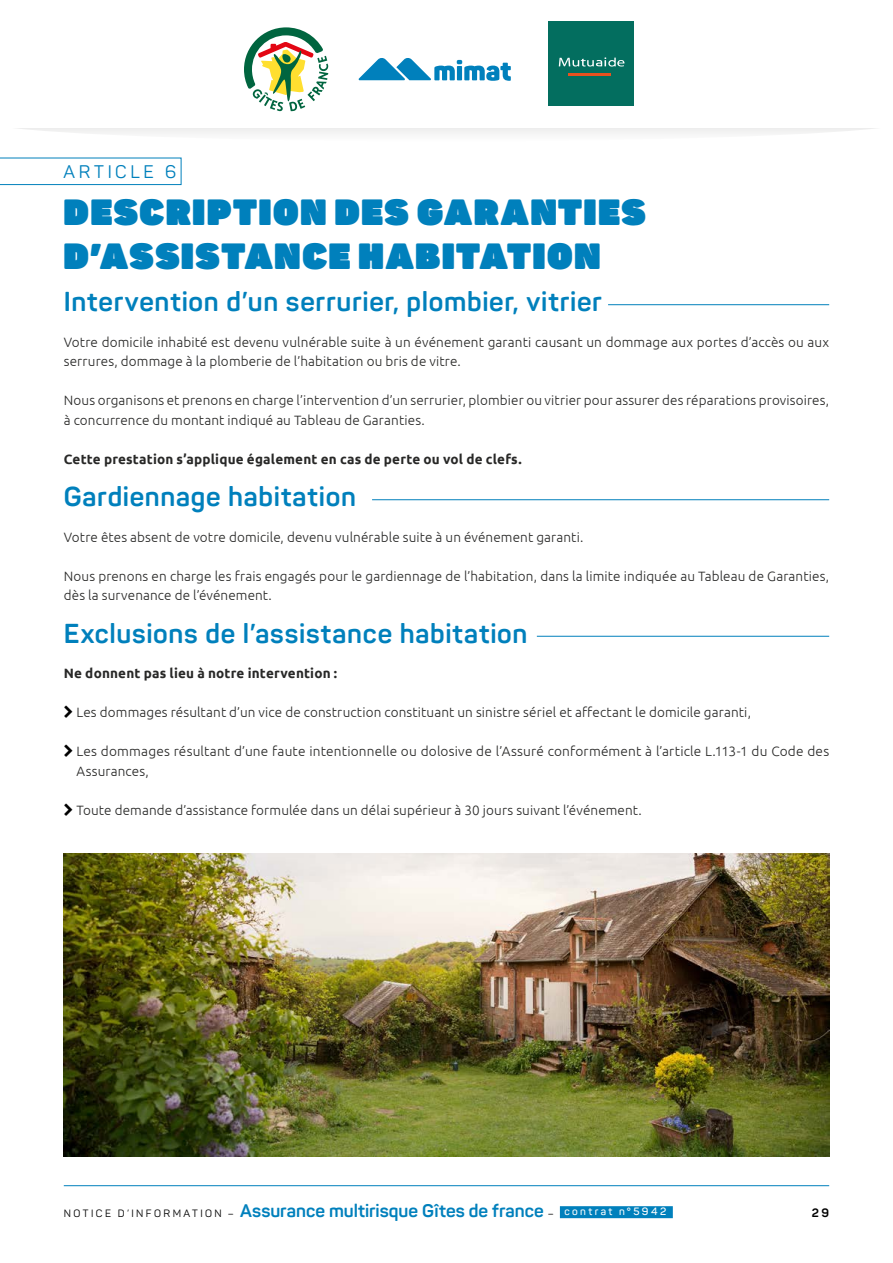
<style>
.page{position:relative;width:893px;height:1263px;background:#fff}
.page>*{position:absolute;margin:0;border:0;box-sizing:border-box;transform-origin:0 0}
.t1{font:900 36px/43.5px "Panton";letter-spacing:.04em;color:#0080bc}
.t2{font:700 27px "Panton";letter-spacing:.025em;color:#0080bc}
.t3{font:700 18px "Panton";letter-spacing:.005em;color:#0080bc}
.t4{font:18px "Panton";letter-spacing:.21em;color:#0080bc}
.t5{font:300 13.5px/19.5px "Ubuntu";letter-spacing:.01em;color:#282827}
.t6{font:700 13.5px "Ubuntu";letter-spacing:.015em;color:#282827}
.t7{font:700 12px "Panton";color:#000}
.s1{font-weight:400;font-size:10.5px;color:#000}
.s2{font-weight:600;font-size:10.5px;color:#fff}
</style>
<div class="page">
<hr style="left:64px;top:1185px;width:765px;height:1px;background:#0080bc">
<div style="left:560px;top:1206px;width:113px;height:12px;background:#0080bc"></div>
<div style="left:548px;top:21px;width:85px;height:85px;background:#036e5f"></div>
<svg style="left:18px;top:27px;width:857px;height:107px"></svg>
<svg style="left:0;top:158px;width:181px;height:27px"></svg>
<hr style="left:608px;top:304px;width:221px;height:1px;background:#0080bc">
<hr style="left:372px;top:499px;width:457px;height:1px;background:#0080bc">
<hr style="left:537px;top:636px;width:292px;height:1px;background:#0080bc">
<img style="left:64px;top:853px;width:765px;height:304px">
<h3 class="t4" style="left:64px;top:161px;width:114px">ARTICLE 6</h3>
<h1 class="t1" style="left:64px;top:188px;width:584px">DESCRIPTION DES GARANTIES<br>D’ASSISTANCE HABITATION</h1>
<h2 class="t2" style="left:64px;top:285px;width:539px">Intervention d’un serrurier, plombier, vitrier</h2>
<p class="t5" style="left:64px;top:332px;width:767px">Votre domicile inhabité est devenu vulnérable suite à un événement garanti causant un dommage aux portes d’accès ou aux serrures, dommage à la plomberie de l’habitation ou bris de vitre.</p>
<p class="t5" style="left:64px;top:390px;width:767px">Nous organisons et prenons en charge l’intervention d’un serrurier, plombier ou vitrier pour assurer des réparations provisoires, à concurrence du montant indiqué au Tableau de Garanties.</p>
<p class="t6" style="left:64px;top:451px;width:459px">Cette prestation s’applique également en cas de perte ou vol de clefs.</p>
<h2 class="t2" style="left:64px;top:480px;width:294px">Gardiennage habitation</h2>
<p class="t5" style="left:64px;top:527px;width:521px">Votre êtes absent de votre domicile, devenu vulnérable suite à un événement garanti.</p>
<p class="t5" style="left:64px;top:566px;width:767px">Nous prenons en charge les frais engagés pour le gardiennage de l’habitation, dans la limite indiquée au Tableau de Garanties, dès la survenance de l’événement.</p>
<h2 class="t2" style="left:64px;top:616px;width:465px">Exclusions de l’assistance habitation</h2>
<p class="t6" style="left:64px;top:665px;width:275px">Ne donnent pas lieu à notre intervention :</p>
<p class="t5" style="left:76px;top:702px;width:676px">Les dommages résultant d’un vice de construction constituant un sinistre sériel et affectant le domicile garanti,</p>
<p class="t5" style="left:76px;top:741px;width:754px">Les dommages résultant d’une faute intentionnelle ou dolosive de l’Assuré conformément à l’article L.113-1 du Code des<br>Assurances,</p>
<p class="t5" style="left:76px;top:800px;width:567px">Toute demande d’assistance formulée dans un délai supérieur à 30 jours suivant l’événement.</p>
<h3 class="t3" style="left:64px;top:1199px;width:604px"><span class="s1">NOTICE D’INFORMATION –</span> Assurance multirisque Gîtes de france <span class="s1">–</span> <span class="s2">contrat n°5942</span></h3>
<p class="t7" style="left:812px;top:1205px;width:19px">29</p>
</div>
